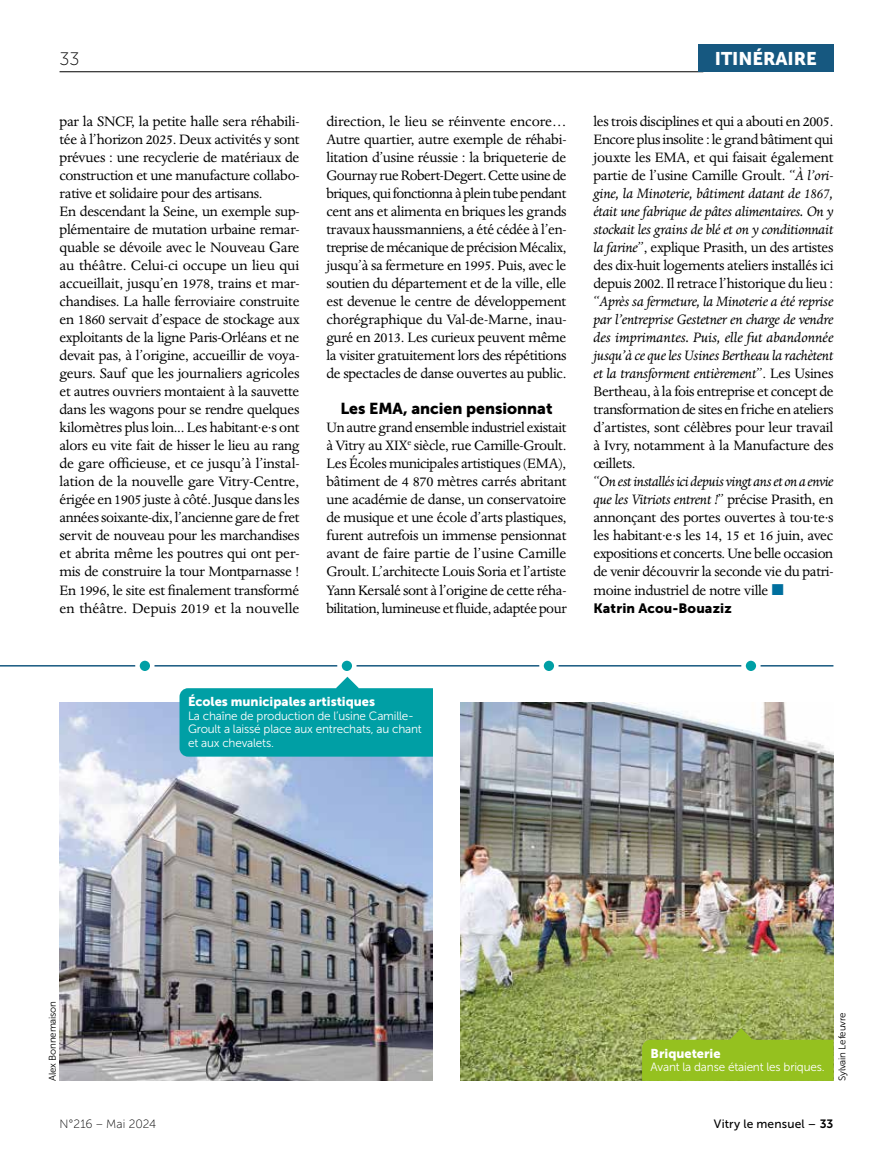
<style>
.page{position:relative;width:893px;height:1149px;background:#fff}
.page>*{position:absolute;margin:0;border:0;box-sizing:border-box;transform-origin:0 0}
.t1{font:18.3px "Museo Sans 900";letter-spacing:-.005em;color:#fff}
.t2{font:18px "Museo Sans 100";color:#000}
.t3{font:15.75px/18px "Dante MT Pro";letter-spacing:-.02em;color:#000}
.t4{font:15.75px "Museo Sans 900";color:#000}
.t5{font:13.5px "Museo Sans 900";letter-spacing:.01em;color:#000}
.t6{font:12.75px "Museo Sans 900";color:#fff}
.t7{font:12px/13.5px "Museo Sans 300";letter-spacing:-.015em;color:#fff}
.t8{font:12px "Museo Sans 500";letter-spacing:.015em;color:#000}
.t9{font:12px "Museo Sans 100";color:#000}
.t10{font:9.75px "Museo Sans 300";letter-spacing:-.02em;color:#000}
.s1{font-style:italic}
.s2{color:#006f9e}
.s3{font-family:"Museo Sans 700"}
</style>
<div class="page">
<hr style="left:60px;top:71px;width:643px;height:1px;background:#000">
<div style="left:698px;top:45px;width:135px;height:27px;background:#165880"></div>
<hr style="left:0;top:664px;width:833px;height:2px;background:#165880">
<img style="left:460px;top:702px;width:373px;height:378px">
<img style="left:60px;top:702px;width:373px;height:378px">
<svg style="left:137px;top:658px;width:15px;height:15px"></svg>
<div style="left:135px;top:656px;width:20px;height:19px;border:4px solid #fff;border-radius:50%"></div>
<svg style="left:339px;top:658px;width:15px;height:15px"></svg>
<div style="left:337px;top:656px;width:20px;height:19px;border:4px solid #fff;border-radius:50%"></div>
<svg style="left:541px;top:658px;width:15px;height:15px"></svg>
<div style="left:539px;top:656px;width:20px;height:19px;border:4px solid #fff;border-radius:50%"></div>
<svg style="left:743px;top:658px;width:15px;height:15px"></svg>
<div style="left:741px;top:656px;width:20px;height:19px;border:4px solid #fff;border-radius:50%"></div>
<svg style="left:642px;top:1027px;width:191px;height:53px;background:#95ba2c"></svg>
<svg style="left:180px;top:676px;width:253px;height:80px;background:#25adb2"></svg>
<p class="t2" style="left:60px;top:49px;width:21px">33</p>
<p class="t1" style="left:715px;top:48px;width:103px">ITINÉRAIRE</p>
<p class="t3" style="left:60px;top:112px;width:242px">par la SNCF, la petite halle sera réhabili&shy;tée à l’horizon 2025. Deux activités y sont prévues : une recyclerie de matériaux de construction et une manufacture collabo&shy;rative et solidaire pour des artisans.<br>En descendant la Seine, un exemple sup&shy;plémentaire de mutation urbaine remar&shy;quable se dévoile avec le Nouveau Gare au théâtre. Celui-ci occupe un lieu qui accueillait, jusqu’en 1978, trains et mar&shy;chandises. La halle ferroviaire construite en 1860 servait d’espace de stockage aux exploitants de la ligne Paris-Orléans et ne devait pas, à l’origine, accueillir de voya&shy;geurs. Sauf que les journaliers agricoles et autres ouvriers montaient à la sauvette dans les wagons pour se rendre quelques kilomètres plus loin... Les habitant·e·s ont alors eu vite fait de hisser le lieu au rang de gare officieuse, et ce jusqu’à l’instal&shy;lation de la nouvelle gare Vitry-Centre, érigée en 1905 juste à côté. Jusque dans les années soixante-dix, l’ancienne gare de fret servit de nouveau pour les marchandises et abrita même les poutres qui ont per&shy;mis de construire la tour Montparnasse !<br>En 1996, le site est finalement transformé en théâtre. Depuis 2019 et la nouvelle</p>
<p class="t3" style="left:326px;top:112px;width:242px;text-align:justify">direction, le lieu se réinvente encore… Autre quartier, autre exemple de réhabi&shy;litation d’usine réussie : la briqueterie de Gournay rue Robert-Degert. Cette usine de briques, qui fonctionna à plein tube pendant cent ans et alimenta en briques les grands travaux haussmanniens, a été cédée à l’en&shy;treprise de mécanique de précision Mécalix, jusqu’à sa fermeture en 1995. Puis, avec le soutien du département et de la ville, elle est devenue le centre de développement chorégraphique du Val-de-Marne, inau&shy;guré en 2013. Les curieux peuvent même la visiter gratuitement lors des répétitions de spectacles de danse ouvertes au public.</p>
<p class="t4" style="left:340px;top:400px;width:214px">Les EMA, ancien pensionnat</p>
<p class="t3" style="left:326px;top:418px;width:242px;text-align:justify">Un autre grand ensemble industriel existait à Vitry au XIX<sup>e</sup> siècle, rue Camille-Groult.<br>Les Écoles municipales artistiques (EMA), bâtiment de 4 870 mètres carrés abritant une académie de danse, un conservatoire de musique et une école d’arts plastiques, furent autrefois un immense pensionnat avant de faire partie de l’usine Camille Groult. L’architecte Louis Soria et l’artiste Yann Kersalé sont à l’origine de cette réha&shy;bilitation, lumineuse et fluide, adaptée pour</p>
<p class="t3" style="left:593px;top:112px;width:242px">les trois disciplines et qui a abouti en 2005.<br>Encore plus insolite : le grand bâtiment qui jouxte les EMA, et qui faisait également partie de l’usine Camille Groult. “<span class="s1">À l’ori&shy;gine, la Minoterie, bâtiment datant de 1867, était une fabrique de pâtes alimentaires. On y stockait les grains de blé et on y conditionnait la farine</span>”, explique Prasith, un des artistes des dix-huit logements ateliers installés ici depuis 2002. Il retrace l’historique du lieu : “<span class="s1">Après sa fermeture, la Minoterie a été reprise par l’entreprise Gestetner en charge de vendre des imprimantes. Puis, elle fut abandonnée jusqu’à ce que les Usines Bertheau la rachètent et la transforment entièrement</span>”. Les Usines Bertheau, à la fois entreprise et concept de transformation de sites en friche en ateliers d’artistes, sont célèbres pour leur travail à Ivry, notamment à la Manufacture des œillets.<br>“<span class="s1">On est installés ici depuis vingt ans et on a envie que les Vitriots entrent !</span>” précise Prasith, en annonçant des portes ouvertes à tou·te·s les habitant·e·s les 14, 15 et 16 juin, avec expositions et concerts. Une belle occasion de venir découvrir la seconde vie du patri&shy;moine industriel de notre ville <span class="s2">■</span></p>
<p class="t5" style="left:593px;top:600px;width:140px">Katrin Acou-Bouaziz</p>
<p class="t6" style="left:188px;top:694px;width:189px">Écoles municipales artistiques</p>
<p class="t7" style="left:188px;top:708px;width:235px">La chaîne de production de l’usine Camille-<br>Groult a laissé place aux entrechats, au chant et aux chevalets.</p>
<p class="t10" style="left:47px;top:1080px;width:81px;rotate:-90deg">Alex Bonnemaison</p>
<p class="t10" style="left:837px;top:1080px;width:70px;rotate:-90deg">Sylvain Lefeuvre</p>
<p class="t6" style="left:651px;top:1045px;width:72px">Briqueterie</p>
<p class="t7" style="left:651px;top:1060px;width:176px">Avant la danse étaient les briques.</p>
<p class="t9" style="left:60px;top:1116px;width:98px">N°216 – Mai 2024</p>
<p class="t8" style="left:714px;top:1116px;width:121px">Vitry le mensuel – <span class="s3">33</span></p>
</div>
